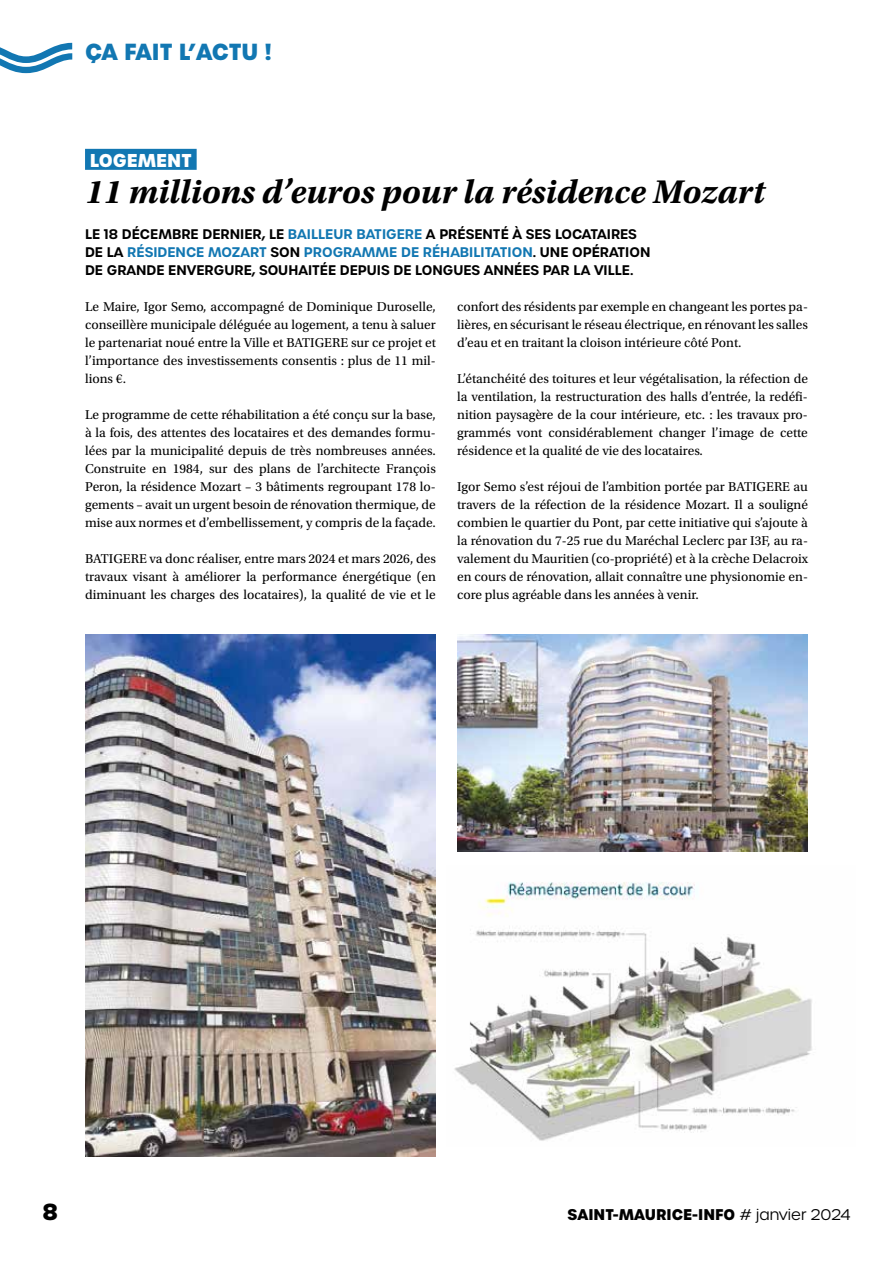
<style>
.page{position:relative;width:893px;height:1263px;background:#fff}
.page>*{position:absolute;margin:0;border:0;box-sizing:border-box;transform-origin:0 0}
.t1{font:italic 700 34.5px "Utopia Std";color:#000}
.t2{font:700 22.5px "Urbane";letter-spacing:-.015em;color:#1277b2}
.t3{font:700 22.5px "Urbane";color:#000}
.t4{font:700 18px "Urbane";color:#fff}
.t5{font:700 15px "Urbane";color:#000}
.t6{font:13.5px/18px "Utopia Std";color:#000;text-align:justify}
.t7{font:600 13.5px/18px "Urbane";color:#000}
.s1{color:#1277b2}
.s2{font-weight:300}
</style>
<div class="page">
<svg style="left:0;top:43px;width:72px;height:30px"></svg>
<div style="left:85px;top:149px;width:112px;height:21px;background:#1277b2"></div>
<img style="left:85px;top:634px;width:351px;height:523px">
<img style="left:457px;top:634px;width:351px;height:218px">
<img style="left:454px;top:882px;width:358px;height:259px">
<h2 class="t2" style="left:85px;top:36px;width:188px">ÇA FAIT L’ACTU !</h2>
<h3 class="t4" style="left:90px;top:148px;width:103px">LOGEMENT</h3>
<h1 class="t1" style="left:85px;top:172px;width:681px">11 millions d’euros pour la résidence Mozart</h1>
<p class="t7" style="left:85px;top:225px;width:567px">LE 18 DÉCEMBRE DERNIER, LE <span class="s1">BAILLEUR BATIGERE</span> A PRÉSENTÉ À SES LOCATAIRES<br>DE LA <span class="s1">RÉSIDENCE MOZART</span> SON <span class="s1">PROGRAMME DE RÉHABILITATION</span>. UNE OPÉRATION<br>DE GRANDE ENVERGURE, SOUHAITÉE DEPUIS DE LONGUES ANNÉES PAR LA VILLE.</p>
<p class="t6" style="left:85px;top:298px;width:352px">Le Maire, Igor Semo, accompagné de Dominique Duroselle, conseillère municipale déléguée au logement, a tenu à saluer le partenariat noué entre la Ville et BATIGERE sur ce projet et l’importance des investissements consentis : plus de 11 mil&shy;lions €.</p>
<p class="t6" style="left:85px;top:406px;width:352px">Le programme de cette réhabilitation a été conçu sur la base, à la fois, des attentes des locataires et des demandes formu&shy;lées par la municipalité depuis de très nombreuses années.<br>Construite en 1984, sur des plans de l’architecte François Peron, la résidence Mozart – 3 bâtiments regroupant 178 lo&shy;gements – avait un urgent besoin de rénovation thermique, de mise aux normes et d’embellissement, y compris de la façade.</p>
<p class="t6" style="left:85px;top:550px;width:352px">BATIGERE va donc réaliser, entre mars 2024 et mars 2026, des travaux visant à améliorer la performance énergétique (en diminuant les charges des locataires), la qualité de vie et le</p>
<p class="t6" style="left:457px;top:298px;width:352px">confort des résidents par exemple en changeant les portes pa&shy;lières, en sécurisant le réseau électrique, en rénovant les salles d’eau et en traitant la cloison intérieure côté Pont.</p>
<p class="t6" style="left:457px;top:370px;width:352px">L’étanchéité des toitures et leur végétalisation, la réfection de la ventilation, la restructuration des halls d’entrée, la redéfi&shy;nition paysagère de la cour intérieure, etc. : les travaux pro&shy;grammés vont considérablement changer l’image de cette résidence et la qualité de vie des locataires.</p>
<p class="t6" style="left:457px;top:478px;width:352px">Igor Semo s’est réjoui de l’ambition portée par BATIGERE au travers de la réfection de la résidence Mozart. Il a souligné combien le quartier du Pont, par cette initiative qui s’ajoute à la rénovation du 7-25 rue du Maréchal Leclerc par I3F, au ra&shy;valement du Mauritien (co-propriété) et à la crèche Delacroix en cours de rénovation, allait connaître une physionomie en&shy;core plus agréable dans les années à venir.</p>
<h2 class="t3" style="left:43px;top:1197px;width:17px">8</h2>
<p class="t5" style="left:567px;top:1204px;width:284px">SAINT-MAURICE-INFO <span class="s2"># janvier 2024</span></p>
</div>
